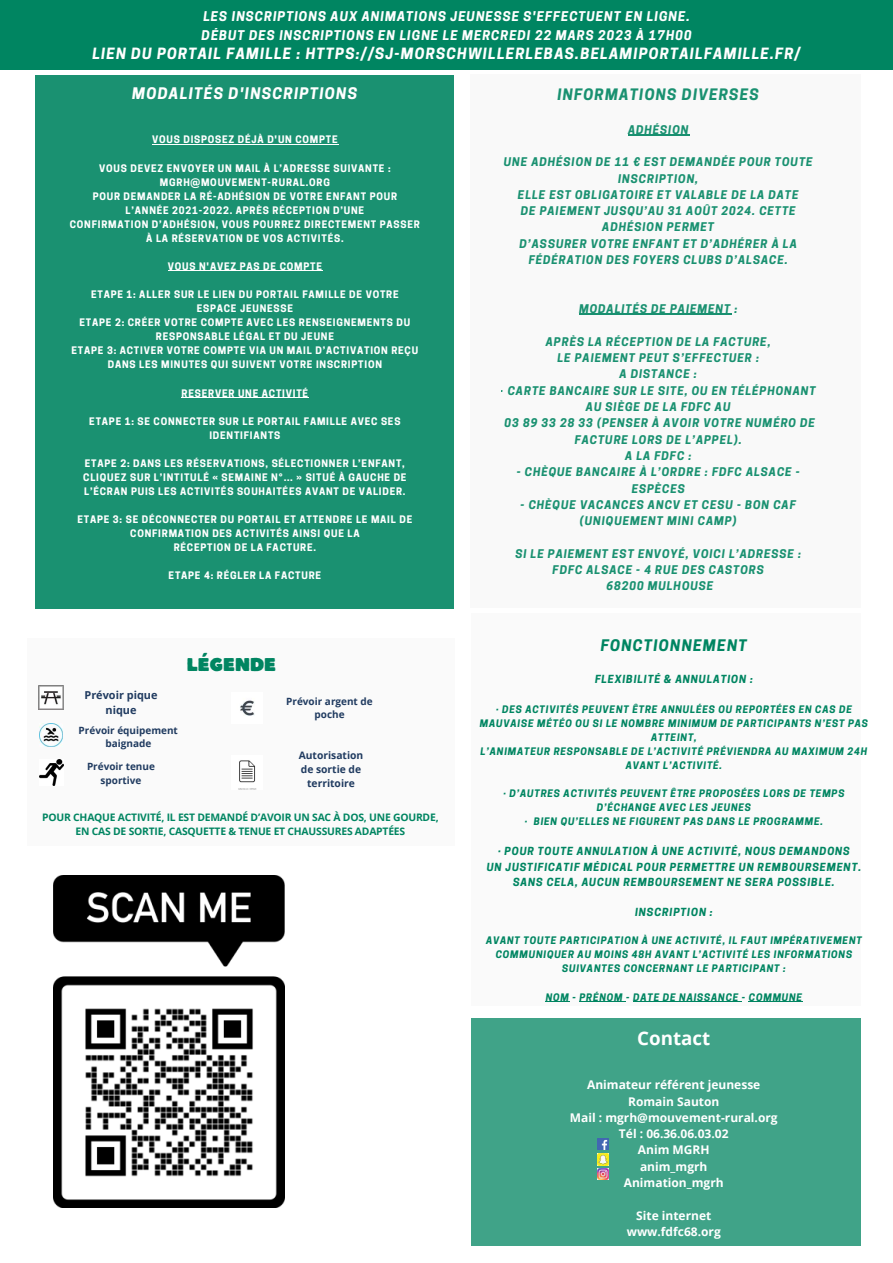
<style>
.page{position:relative;width:893px;height:1263px;background:#fff}
.page>*{position:absolute;margin:0;border:0;box-sizing:border-box;transform-origin:0 0}
.t1{font:700 18.75px "Open Sans";color:#fff}
.t2{font:18.52px "Boulder";color:#008561}
.t3{font:italic 700 15px "Cooper Hewitt";letter-spacing:.08em;color:#fff}
.t4{font:italic 700 15px "Cooper Hewitt";letter-spacing:.08em;color:#008561}
.t5{font:italic 700 14.85px "Cooper Hewitt";letter-spacing:.08em;color:#008561}
.t6{font:italic 700 14.62px "Cooper Hewitt";letter-spacing:.08em;color:#fff}
.t7{font:italic 700 12.6px/18.6px "Cooper Hewitt";letter-spacing:.08em;color:#fff}
.t8{font:700 12px/16.4px "Open Sans";color:#fff;text-align:center}
.t9{font:italic 700 11.25px/16.4px "Cooper Hewitt";letter-spacing:.08em;color:#008561;text-align:center}
.t10{font:700 10.88px/15.1px "Open Sans";color:#203b60;text-align:center}
.t11{font:italic 700 10.5px/15.1px "Cooper Hewitt";letter-spacing:.08em;color:#008561;text-align:center}
.t12{font:700 10.35px/14.1px "Open Sans";letter-spacing:-.02em;color:#008561;text-align:center}
.t13{font:700 10.27px/14.1px "Open Sans";color:#203b60;text-align:center}
.t14{font:700 9.98px/13.5px "Open Sans";color:#203b60;text-align:center}
.t15{font:700 9.75px/14.1px "Cooper Hewitt";letter-spacing:.08em;color:#fff;text-align:center}
.t16{font:italic 700 9.75px/14.1px "Cooper Hewitt";letter-spacing:.08em;color:#008561;text-align:center}
</style>
<div class="page">
<div style="left:471px;top:613px;width:390px;height:392px;background:#f9f9f9"></div>
<svg style="left:546px;top:1001px;width:24px;height:1px"></svg>
<hr style="left:579px;top:1001px;width:47px;height:1px;background:#008561">
<hr style="left:633px;top:1001px;width:109px;height:1px;background:#008561">
<hr style="left:749px;top:1001px;width:54px;height:1px;background:#008561">
<div style="left:471px;top:1018px;width:389px;height:228px;background:#40a388"></div>
<svg style="left:597px;top:1138px;width:11px;height:41px"></svg>
<img style="left:54px;top:875px;width:231px;height:333px">
<div style="left:27px;top:638px;width:427px;height:208px;background:#f9f9f9"></div>
<div style="left:36px;top:75px;width:418px;height:533px;background:#1a9171"></div>
<div style="left:470px;top:75px;width:391px;height:533px;background:#f9f9f9"></div>
<div style="left:0;top:0;width:893px;height:70px;background:#008561"></div>
<img style="left:40px;top:723px;width:22px;height:23px">
<img style="left:40px;top:759px;width:24px;height:27px">
<img style="left:238px;top:760px;width:18px;height:29px">
<img style="left:38px;top:685px;width:25px;height:25px">
<img style="left:240px;top:700px;width:14px;height:16px">
<hr style="left:152px;top:144px;width:186px;height:1px;background:#fff">
<hr style="left:168px;top:271px;width:155px;height:1px;background:#fff">
<hr style="left:182px;top:397px;width:127px;height:1px;background:#fff">
<hr style="left:628px;top:134px;width:61px;height:1px;background:#008561">
<hr style="left:579px;top:314px;width:152px;height:1px;background:#008561">
<p class="t7" style="left:202px;top:9px;width:491px">LES INSCRIPTIONS AUX ANIMATIONS JEUNESSE S'EFFECTUENT EN LIGNE.<br>DÉBUT DES INSCRIPTIONS EN LIGNE LE MERCREDI 22 MARS 2023 À 17H00</p>
<h3 class="t6" style="left:92px;top:49px;width:710px">LIEN DU PORTAIL FAMILLE : HTTPS://SJ-MORSCHWILLERLEBAS.BELAMIPORTAILFAMILLE.FR/</h3>
<h3 class="t3" style="left:132px;top:88px;width:226px">MODALITÉS D'INSCRIPTIONS</h3>
<p class="t15" style="left:152px;top:134px;width:187px">VOUS DISPOSEZ DÉJÀ D'UN COMPTE</p>
<p class="t15" style="left:70px;top:162px;width:352px">VOUS DEVEZ ENVOYER UN MAIL À L’ADRESSE SUIVANTE :<br>MGRH@MOUVEMENT-RURAL.ORG<br>POUR DEMANDER LA RÉ-ADHÉSION DE VOTRE ENFANT POUR<br>L’ANNÉE 2021-2022. APRÈS RÉCEPTION D’UNE<br>CONFIRMATION D’ADHÉSION, VOUS POURREZ DIRECTEMENT PASSER À LA RÉSERVATION DE VOS ACTIVITÉS.</p>
<p class="t15" style="left:168px;top:260px;width:156px">VOUS N'AVEZ PAS DE COMPTE</p>
<p class="t15" style="left:72px;top:289px;width:348px">ETAPE 1: ALLER SUR LE LIEN DU PORTAIL FAMILLE DE VOTRE ESPACE JEUNESSE<br>ETAPE 2: CRÉER VOTRE COMPTE AVEC LES RENSEIGNEMENTS DU RESPONSABLE LÉGAL ET DU JEUNE<br>ETAPE 3: ACTIVER VOTRE COMPTE VIA UN MAIL D’ACTIVATION REÇU DANS LES MINUTES QUI SUIVENT VOTRE INSCRIPTION</p>
<p class="t15" style="left:182px;top:387px;width:128px">RESERVER UNE ACTIVITÉ</p>
<p class="t15" style="left:89px;top:415px;width:313px">ETAPE 1: SE CONNECTER SUR LE PORTAIL FAMILLE AVEC SES<br>IDENTIFIANTS</p>
<p class="t15" style="left:83px;top:457px;width:325px;text-align:left">ETAPE 2: DANS LES RÉSERVATIONS, SÉLECTIONNER L’ENFANT,<br>CLIQUEZ SUR L’INTITULÉ « SEMAINE N°… » SITUÉ À GAUCHE DE<br>L’ÉCRAN PUIS LES ACTIVITÉS SOUHAITÉES AVANT DE VALIDER.</p>
<p class="t15" style="left:77px;top:514px;width:336px">ETAPE 3: SE DÉCONNECTER DU PORTAIL ET ATTENDRE LE MAIL DE<br>CONFIRMATION DES ACTIVITÉS AINSI QUE LA<br>RÉCEPTION DE LA FACTURE.</p>
<p class="t15" style="left:169px;top:570px;width:154px">ETAPE 4: RÉGLER LA FACTURE</p>
<h2 class="t2" style="left:187px;top:653px;width:91px">LÉGENDE</h2>
<p class="t10" style="left:84px;top:687px;width:75px">Prévoir pique nique</p>
<p class="t14" style="left:79px;top:723px;width:101px">Prévoir équipement baignade</p>
<p class="t14" style="left:87px;top:759px;width:69px">Prévoir tenue sportive</p>
<p class="t14" style="left:286px;top:694px;width:88px">Prévoir argent de poche</p>
<p class="t13" style="left:299px;top:748px;width:66px">Autorisation de sortie de territoire</p>
<p class="t12" style="left:42px;top:810px;width:398px">POUR CHAQUE ACTIVITÉ, IL EST DEMANDÉ D’AVOIR UN SAC À DOS, UNE GOURDE,<br>EN CAS DE SORTIE, CASQUETTE &amp; TENUE ET CHAUSSURES ADAPTÉES</p>
<h3 class="t5" style="left:557px;top:89px;width:203px">INFORMATIONS DIVERSES</h3>
<p class="t9" style="left:628px;top:123px;width:62px">ADHÉSION</p>
<p class="t9" style="left:504px;top:155px;width:310px">UNE ADHÉSION DE 11 € EST DEMANDÉE POUR TOUTE INSCRIPTION,<br>ELLE EST OBLIGATOIRE ET VALABLE DE LA DATE<br>DE PAIEMENT JUSQU’AU 31 AOÛT 2024. CETTE ADHÉSION PERMET<br>D’ASSURER VOTRE ENFANT ET D’ADHÉRER À LA FÉDÉRATION DES FOYERS CLUBS D’ALSACE.</p>
<p class="t9" style="left:579px;top:302px;width:160px">MODALITÉS DE PAIEMENT :</p>
<p class="t9" style="left:500px;top:335px;width:317px">APRÈS LA RÉCEPTION DE LA FACTURE,<br>LE PAIEMENT PEUT S’EFFECTUER :<br>A DISTANCE :<br>· CARTE BANCAIRE SUR LE SITE, OU EN TÉLÉPHONANT<br>AU SIÈGE DE LA FDFC AU<br>03 89 33 28 33 (PENSER À AVOIR VOTRE NUMÉRO DE<br>FACTURE LORS DE L’APPEL).<br>A LA FDFC :</p>
<p class="t9" style="left:517px;top:465px;width:284px">- CHÈQUE BANCAIRE À L’ORDRE : FDFC ALSACE -<br>ESPÈCES</p>
<p class="t9" style="left:520px;top:498px;width:277px">- CHÈQUE VACANCES ANCV ET CESU - BON CAF (UNIQUEMENT MINI CAMP)</p>
<p class="t9" style="left:515px;top:547px;width:287px">SI LE PAIEMENT EST ENVOYÉ, VOICI L’ADRESSE :<br>FDFC ALSACE - 4 RUE DES CASTORS<br>68200 MULHOUSE</p>
<h3 class="t4" style="left:601px;top:639px;width:148px">FONCTIONNEMENT</h3>
<p class="t11" style="left:595px;top:673px;width:159px">FLEXIBILITÉ &amp; ANNULATION :</p>
<p class="t16" style="left:480px;top:703px;width:389px">· DES ACTIVITÉS PEUVENT ÊTRE ANNULÉES OU REPORTÉES EN CAS DE MAUVAISE MÉTÉO OU SI LE NOMBRE MINIMUM DE PARTICIPANTS N’EST PAS ATTEINT,<br>L’ANIMATEUR RESPONSABLE DE L’ACTIVITÉ PRÉVIENDRA AU MAXIMUM 24H AVANT L’ACTIVITÉ.</p>
<p class="t16" style="left:503px;top:787px;width:342px">· D’AUTRES ACTIVITÉS PEUVENT ÊTRE PROPOSÉES LORS DE TEMPS<br>D’ÉCHANGE AVEC LES JEUNES<br>· BIEN QU’ELLES NE FIGURENT PAS DANS LE PROGRAMME.</p>
<p class="t11" style="left:487px;top:845px;width:376px">· POUR TOUTE ANNULATION À UNE ACTIVITÉ, NOUS DEMANDONS<br>UN JUSTIFICATIF MÉDICAL POUR PERMETTRE UN REMBOURSEMENT.<br>SANS CELA, AUCUN REMBOURSEMENT NE SERA POSSIBLE.</p>
<p class="t11" style="left:635px;top:906px;width:79px">INSCRIPTION :</p>
<p class="t16" style="left:486px;top:935px;width:377px">AVANT TOUTE PARTICIPATION À UNE ACTIVITÉ, IL FAUT IMPÉRATIVEMENT<br>COMMUNIQUER AU MOINS 48H AVANT L’ACTIVITÉ LES INFORMATIONS<br>SUIVANTES CONCERNANT LE PARTICIPANT :</p>
<p class="t16" style="left:546px;top:991px;width:258px">NOM - PRÉNOM - DATE DE NAISSANCE - COMMUNE</p>
<h1 class="t1" style="left:637px;top:1025px;width:75px">Contact</h1>
<p class="t8" style="left:570px;top:1076px;width:209px">Animateur référent jeunesse<br>Romain Sauton<br>Mail : mgrh@mouvement-rural.org<br>Tél : 06.36.06.03.02<br>Anim MGRH<br>anim_mgrh<br>Animation_mgrh</p>
<p class="t8" style="left:627px;top:1207px;width:96px">Site internet www.fdfc68.org</p>
</div>
